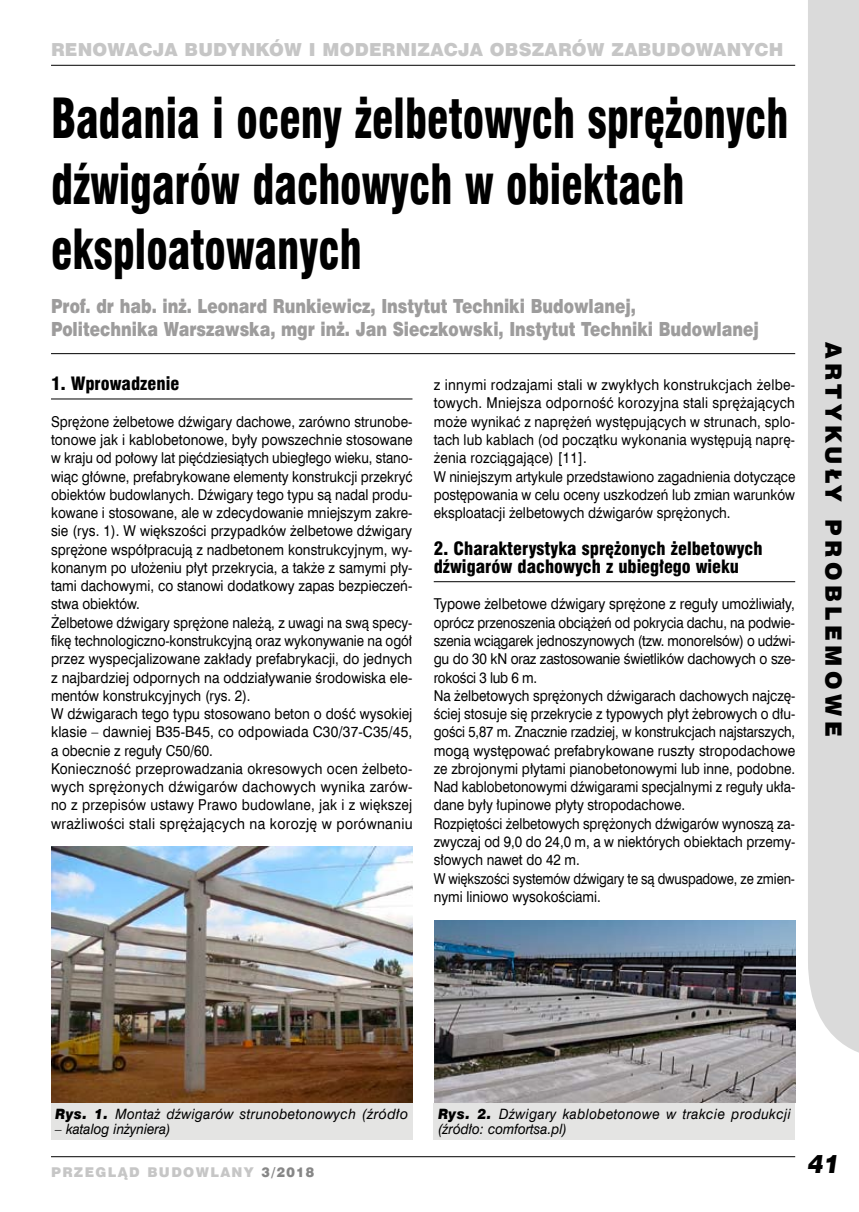
<style>
.page{position:relative;width:859px;height:1212px;background:#fff}
.page>*{position:absolute;margin:0;border:0;box-sizing:border-box;transform-origin:0 0}
.t1{font:54px/65.1px "Swis 721 Blk Cn EU";color:#000;scale:.8 1}
.t2{font:italic 25.5px "Swis 721 Blk EU";color:#000;scale:.95 1}
.t3{font:22.5px "Swis 721 Blk EU";letter-spacing:.2em;color:#000}
.t4{font:19.5px/23.5px "Swis 721 Blk EU";color:#9d9c9c;scale:.8 1}
.t5{font:18px/18.3px "Swis 721 Blk Cn EU";color:#000}
.t6{font:18px "Swis 721 Blk EU";letter-spacing:.01em;color:#c6c6c6}
.t7{font:15px/18.3px "Swis 721 EU Normal";color:#000;scale:.9 1}
.t8{font:15px/18.3px "Swis 721 EU Normal";color:#000;scale:.92 1}
.t9{font:15px/18.3px "Swis 721 EU Normal";color:#000;scale:.91 1}
.t10{font:14.25px/15.8px "Swis 721 EU Italic";letter-spacing:.025em;color:#000;scale:.95 1}
.t11{font:14.25px "Swis 721 EU Italic";color:#000;scale:.95 1}
.t12{font:13.5px "Swis 721 Blk EU";letter-spacing:.1em;color:#c6c6c6}
.s1{font-family:"Swis 721 Blk EU";font-style:italic}
.s2{color:#878787}
</style>
<div class="page">
<hr style="left:51px;top:1156px;width:744px;height:1px;background:#000">
<hr style="left:51px;top:65px;width:744px;height:1px;background:#000">
<div style="left:808px;top:0;width:51px;height:1053px;background:#dadada"></div>
<hr style="left:51px;top:353px;width:744px;height:1px;background:#000">
<hr style="left:51px;top:399px;width:361px;height:1px;background:#000">
<hr style="left:434px;top:581px;width:361px;height:1px;background:#000">
<div style="left:51px;top:1103px;width:361px;height:37px;background:#e4e4e3"></div>
<div style="left:434px;top:1103px;width:361px;height:37px;background:#e4e4e3"></div>
<img style="left:51px;top:847px;width:361px;height:256px">
<img style="left:434px;top:920px;width:361px;height:183px">
<p class="t6" style="left:51px;top:38px;width:30px">RENOWA</p>
<p class="t6" style="left:138px;top:38px;width:216px">CJA budynków I MODE</p>
<p class="t6" style="left:382px;top:38px;width:208px">RNIZACJA OBSZARÓW</p>
<p class="t6" style="left:611px;top:38px;width:16px">ZABUDOWANY</p>
<p class="t6" style="left:755px;top:38px;width:30px">CH</p>
<h1 class="t1" style="left:51px;top:89px;width:923px">Badania i oceny żelbetowych sprężonych dźwigarów dachowych w obiektach eksploatowanych</h1>
<h3 class="t4" style="left:51px;top:296px;width:886px">Prof. dr hab. inż. Leonard Runkiewicz, Instytut Techniki Budowlanej,<br>Politechnika Warszawska, mgr inż. Jan Sieczkowski, Instytut Techniki Budowlanej</h3>
<p class="t5" style="left:51px;top:375px;width:130px">1. Wprowadzenie</p>
<p class="t7" style="left:51px;top:413px;width:403px">Sprężone żelbetowe dźwigary dachowe, zarówno strunobe&shy;tonowe jak i kablobetonowe, były powszechnie stosowane w kraju od połowy lat pięćdziesiątych ubiegłego wieku, stano&shy;wiąc główne, prefabrykowane elementy konstrukcji przekryć obiektów budowlanych. Dźwigary tego typu są nadal produ&shy;kowane i stosowane, ale w zdecydowanie mniejszym zakre&shy;sie (rys. 1). W większości przypadków żelbetowe dźwigary sprężone współpracują z nadbetonem konstrukcyjnym, wy&shy;konanym po ułożeniu płyt przekrycia, a także z samymi pły&shy;tami dachowymi, co stanowi dodatkowy zapas bezpieczeń&shy;stwa obiektów.<br>Żelbetowe dźwigary sprężone należą, z uwagi na swą specy&shy;fikę technologiczno-konstrukcyjną oraz wykonywanie na ogół przez wyspecjalizowane zakłady prefabrykacji, do jednych z najbardziej odpornych na oddziaływanie środowiska ele&shy;mentów konstrukcyjnych (rys. 2).<br>W dźwigarach tego typu stosowano beton o dość wysokiej klasie – dawniej B35-B45, co odpowiada C30/37-C35/45, a obecnie z reguły C50/60.<br>Konieczność przeprowadzania okresowych ocen żelbeto&shy;wych sprężonych dźwigarów dachowych wynika zarów&shy;no z przepisów ustawy Prawo budowlane, jak i z większej wrażliwości stali sprężających na korozję w porównaniu</p>
<p class="t9" style="left:434px;top:376px;width:399px">z innymi rodzajami stali w zwykłych konstrukcjach żelbe&shy;towych. Mniejsza odporność korozyjna stali sprężających może wynikać z naprężeń występujących w strunach, splo&shy;tach lub kablach (od początku wykonania występują naprę&shy;żenia rozciągające) [11].<br>W niniejszym artykule przedstawiono zagadnienia dotyczące postępowania w celu oceny uszkodzeń lub zmian warunków eksploatacji żelbetowych dźwigarów sprężonych.</p>
<p class="t5" style="left:434px;top:540px;width:330px">2. Charakterystyka sprężonych żelbetowych dźwigarów dachowych z ubiegłego wieku</p>
<p class="t8" style="left:434px;top:595px;width:395px">Typowe żelbetowe dźwigary sprężone z reguły umożliwiały, oprócz przenoszenia obciążeń od pokrycia dachu, na podwie&shy;szenia wciągarek jednoszynowych (tzw. monorelsów) o udźwi&shy;gu do 30 kN oraz zastosowanie świetlików dachowych o sze&shy;rokości 3 lub 6 m.<br>Na żelbetowych sprężonych dźwigarach dachowych najczę&shy;ściej stosuje się przekrycie z typowych płyt żebrowych o dłu&shy;gości 5,87 m. Znacznie rzadziej, w konstrukcjach najstarszych, mogą występować prefabrykowane ruszty stropodachowe ze zbrojonymi płytami pianobetonowymi lub inne, podobne.<br>Nad kablobetonowymi dźwigarami specjalnymi z reguły ukła&shy;dane były łupinowe płyty stropodachowe.<br>Rozpiętości żelbetowych sprężonych dźwigarów wynoszą za&shy;zwyczaj od 9,0 do 24,0 m, a w niektórych obiektach przemy&shy;słowych nawet do 42 m.<br>W większości systemów dźwigary te są dwuspadowe, ze zmien&shy;nymi liniowo wysokościami.</p>
<h3 class="t3" style="left:848px;top:342px;width:395px;rotate:90deg">ARTYKUŁY PROBLEMOWE</h3>
<p class="t10" style="left:55px;top:1106px;width:373px"><span class="s1">Rys. 1.</span> Montaż dźwigarów strunobetonowych (źródło</p>
<p class="t11" style="left:55px;top:1120px;width:123px">– katalog inżyniera)</p>
<p class="t12" style="left:51px;top:1163px;width:265px">PRzeglĄd budowlany <span class="s2">3/2018</span></p>
<p class="t10" style="left:438px;top:1106px;width:373px"><span class="s1">Rys. 2.</span> Dźwigary kablobetonowe w trakcie produkcji (źródło: comfortsa.pl)</p>
<h2 class="t2" style="left:808px;top:1147px;width:35px">41</h2>
</div>
